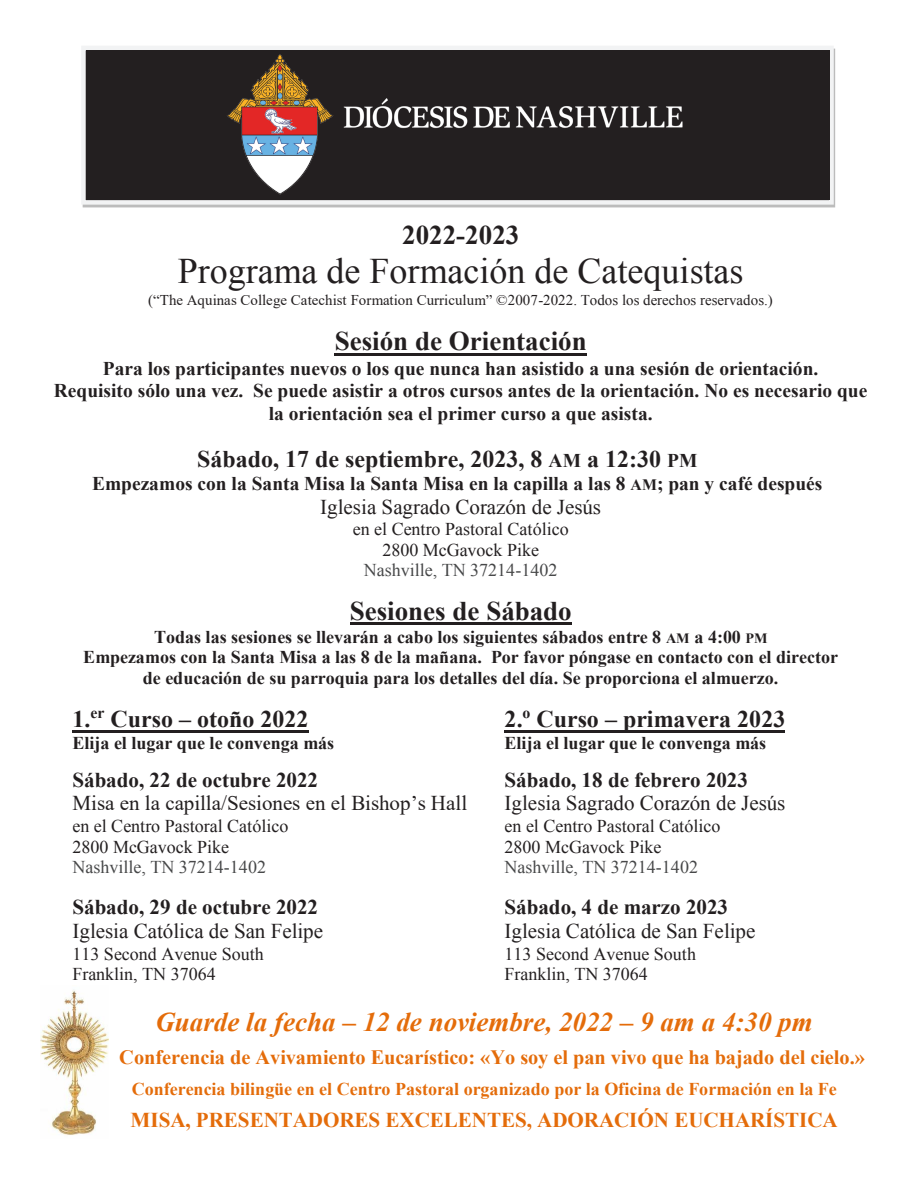
<style>
.page{position:relative;width:918px;height:1188px;background:#fff}
.page>*{position:absolute;margin:0;border:0;box-sizing:border-box;transform-origin:0 0}
.t1{font:36px "Times New Roman";color:#231f20}
.t2{font:700 27px "Times New Roman";color:#231f20}
.t3{font:italic 700 27px "Times New Roman";color:#e46c0a}
.t4{font:700 24px "Times New Roman";color:#231f20}
.t5{font:700 21.15px "Times New Roman";letter-spacing:-.005em;color:#e46c0a}
.t6{font:21px "Times New Roman";color:#231f20}
.t7{font:700 21px "Times New Roman";color:#231f20}
.t8{font:700 20.4px "Times New Roman";letter-spacing:-.005em;color:#e46c0a}
.t9{font:700 19.5px/22.5px "Times New Roman";color:#231f20;text-align:center}
.t10{font:700 18px/20.7px "Times New Roman";color:#231f20;text-align:center}
.t11{font:18px/20.5px "Times New Roman";color:#231f20;text-align:center}
.t12{font:700 18px "Times New Roman";color:#e46c0a}
.t13{font:18px "Times New Roman";color:#474849}
.t14{font:15px "Times New Roman";color:#231f20}
.s1{font-size:19.5px}
.s2{font-size:15.9px}
.s3{color:#474849}
.s4{font-size:14.25px}
</style>
<div class="page">
<hr style="left:335px;top:353px;width:252px;height:3px;background:#231f20">
<hr style="left:350px;top:623px;width:222px;height:2px;background:#231f20">
<hr style="left:72px;top:730px;width:237px;height:2px;background:#231f20">
<hr style="left:505px;top:730px;width:280px;height:2px;background:#231f20">
<div style="left:81px;top:46px;width:753px;height:159px;border:4px solid #f2f3f4"></div>
<img style="left:41px;top:990px;width:68px;height:145px">
<div style="left:86px;top:51px;width:743px;height:149px;background:#231f20"></div>
<img style="left:227px;top:55px;width:456px;height:140px">
<p class="t2" style="left:402px;top:216px;width:119px">2022-2023</p>
<p class="t1" style="left:178px;top:247px;width:567px">Programa de Formación de Catequistas</p>
<p class="t14" style="left:148px;top:289px;width:626px">(“The Aquinas College Catechist Formation Curriculum” ©2007-2022. Todos los derechos reservados.)</p>
<p class="t2" style="left:335px;top:323px;width:253px">Sesión de Orientación</p>
<p class="t9" style="left:54px;top:357px;width:815px">Para los participantes nuevos o los que nunca han asistido a una sesión de orientación.<br>Requisito sólo una vez. Se puede asistir a otros cursos antes de la orientación. No es necesario que la orientación sea el primer curso a que asista.</p>
<p class="t4" style="left:197px;top:442px;width:502px">Sábado, 17 de septiembre, 2023, 8 <span class="s1">AM</span> a 12:30 <span class="s1">PM</span></p>
<p class="t9" style="left:92px;top:472px;width:732px">Empezamos con la Santa Misa la Santa Misa en la capilla a las 8 <span class="s2">AM</span>; pan y café después</p>
<p class="t6" style="left:320px;top:492px;width:282px">Iglesia Sagrado Corazón de Jesús</p>
<p class="t11" style="left:353px;top:519px;width:217px">en el Centro Pastoral Católico<br>2800 McGavock Pike<br><span class="s3">Nashville, TN 37214-1402</span></p>
<p class="t2" style="left:350px;top:592px;width:223px">Sesiones de Sábado</p>
<p class="t10" style="left:83px;top:626px;width:756px">Todas las sesiones se llevarán a cabo los siguientes sábados entre 8 <span class="s4">AM</span> a 4:00 <span class="s4">PM<br></span>Empezamos con la Santa Misa a las 8 de la mañana. Por favor póngase en contacto con el director de educación de su parroquia para los detalles del día. Se proporciona el almuerzo.</p>
<p class="t4" style="left:72px;top:703px;width:238px">1.<sup>er</sup> Curso – otoño 2022</p>
<p class="t4" style="left:505px;top:703px;width:282px">2.<sup>o</sup> Curso – primavera 2023</p>
<p class="t10" style="left:72px;top:733px;width:263px">Elija el lugar que le convenga más</p>
<p class="t10" style="left:505px;top:733px;width:263px">Elija el lugar que le convenga más</p>
<p class="t7" style="left:72px;top:765px;width:247px">Sábado, 22 de octubre 2022</p>
<p class="t7" style="left:505px;top:765px;width:245px">Sábado, 18 de febrero 2023</p>
<p class="t6" style="left:72px;top:789px;width:396px">Misa en la capilla/Sesiones en el Bishop’s Hall</p>
<p class="t6" style="left:505px;top:789px;width:282px">Iglesia Sagrado Corazón de Jesús</p>
<p class="t11" style="left:72px;top:815px;width:217px">en el Centro Pastoral Católico</p>
<p class="t11" style="left:505px;top:815px;width:217px">en el Centro Pastoral Católico</p>
<p class="t11" style="left:73px;top:836px;width:158px">2800 McGavock Pike</p>
<p class="t11" style="left:505px;top:836px;width:158px">2800 McGavock Pike</p>
<p class="t13" style="left:72px;top:855px;width:195px">Nashville, TN 37214-1402</p>
<p class="t13" style="left:505px;top:855px;width:195px">Nashville, TN 37214-1402</p>
<p class="t7" style="left:72px;top:893px;width:247px">Sábado, 29 de octubre 2022</p>
<p class="t7" style="left:505px;top:893px;width:225px">Sábado, 4 de marzo 2023</p>
<p class="t6" style="left:72px;top:917px;width:252px">Iglesia Católica de San Felipe</p>
<p class="t6" style="left:505px;top:917px;width:252px">Iglesia Católica de San Felipe</p>
<p class="t11" style="left:72px;top:943px;width:193px">113 Second Avenue South</p>
<p class="t11" style="left:505px;top:943px;width:193px">113 Second Avenue South</p>
<p class="t11" style="left:73px;top:964px;width:145px">Franklin, TN 37064</p>
<p class="t11" style="left:505px;top:964px;width:145px">Franklin, TN 37064</p>
<p class="t3" style="left:155px;top:1003px;width:659px">Guarde la fecha – 12 de noviembre, 2022 – 9 am a 4:30 pm</p>
<p class="t8" style="left:119px;top:1043px;width:747px">Conferencia de Avivamiento Eucarístico: «Yo soy el pan vivo que ha bajado del cielo.»</p>
<p class="t12" style="left:132px;top:1076px;width:706px">Conferencia bilingüe en el Centro Pastoral organizado por la Oficina de Formación en la Fe</p>
<p class="t5" style="left:131px;top:1105px;width:709px">MISA, PRESENTADORES EXCELENTES, ADORACIÓN EUCHARÍSTICA</p>
</div>
